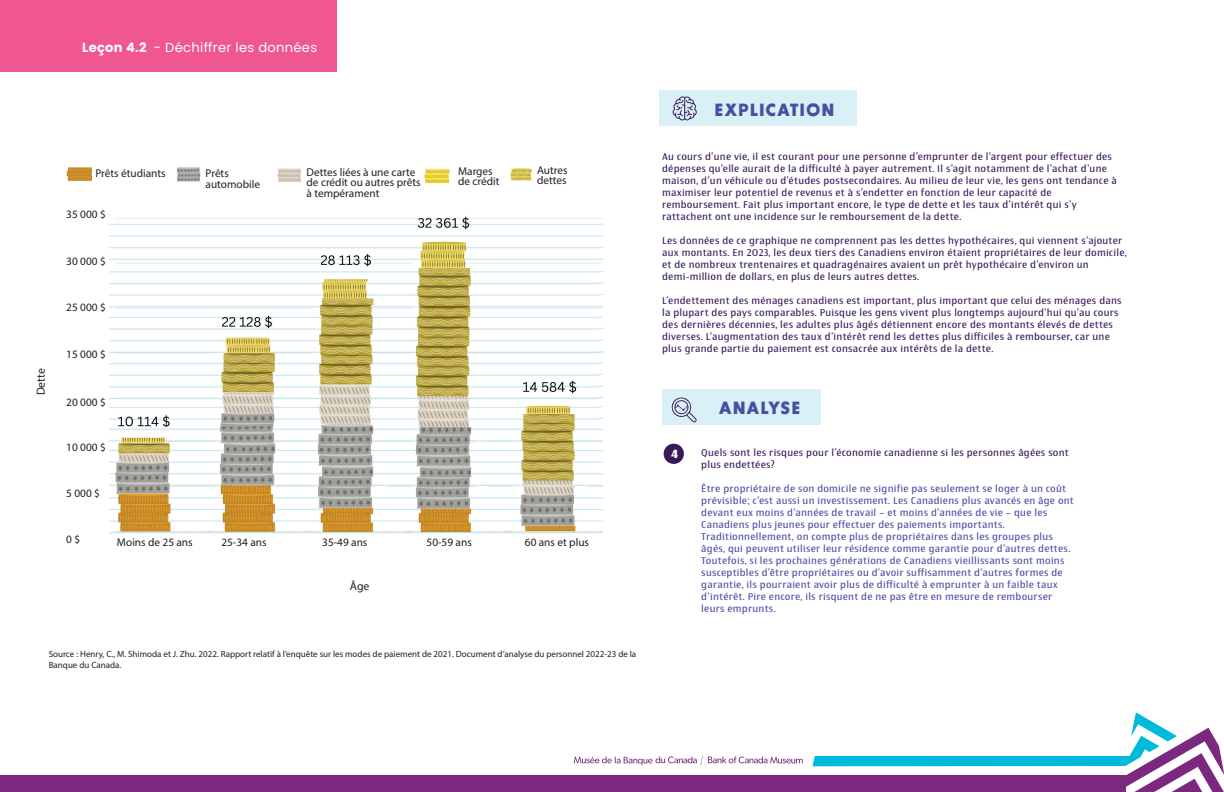
<style>
.page{position:relative;width:1224px;height:792px;background:#fff}
.page>*{position:absolute;margin:0;border:0;box-sizing:border-box;transform-origin:0 0}
.t1{font:700 17.7px "BD Supper";letter-spacing:.05em;color:#474fa1}
.t2{font:13px "Poppins";letter-spacing:.025em;color:#fff}
.t3{font:700 12px "Newbery Sans Pro";color:#fff}
.t4{font:11.7px "Myriad Pro";color:#231f20}
.t5{font:11.3px/10.4px "Myriad Pro";color:#231f20}
.t6{font:10px/12px "Newbery Sans Pro";letter-spacing:.025em;color:#381959}
.t7{font:10px/12px "Newbery Sans Pro";letter-spacing:.025em;color:#474fa1}
.t8{font:9px/10.8px "Myriad Pro";color:#231f20}
.s1{font-weight:700}
</style>
<div class="page">
<img style="left:66px;top:167px;width:605px;height:367px">
<div style="left:671px;top:390px;width:150px;height:35px;background:#d9f0f6"></div>
<img style="left:662px;top:390px;width:9px;height:35px">
<div style="left:659px;top:91px;width:198px;height:35px;background:#d9f0f6"></div>
<div style="left:0;top:776px;width:1125px;height:16px;background:#7c287f"></div>
<div style="left:92px;top:163px;width:79px;height:24px;background:#fff"></div>
<div style="left:202px;top:163px;width:72px;height:21px;background:#fff"></div>
<div style="left:303px;top:167px;width:121px;height:29px;background:#fff"></div>
<div style="left:454px;top:163px;width:46px;height:33px;background:#fff"></div>
<div style="left:532px;top:167px;width:71px;height:25px;background:#fff"></div>
<div style="left:60px;top:209px;width:49px;height:340px;background:#fff"></div>
<div style="left:0;top:0;width:337px;height:72px;background:#f05790"></div>
<svg style="left:673px;top:96px;width:24px;height:25px"></svg>
<div style="left:664px;top:444px;width:20px;height:20px;background:#381959;border-radius:50%"></div>
<svg style="left:671px;top:397px;width:26px;height:26px"></svg>
<svg style="left:574px;top:756px;width:229px;height:9px"></svg>
<svg style="left:812px;top:712px;width:412px;height:80px"></svg>
<h2 class="t2" style="left:82px;top:38px;width:237px"><span class="s1">Leçon 4.2</span> - Déchiffrer les données</h2>
<p class="t4" style="left:34px;top:395px;width:29px;rotate:-90deg">Dette</p>
<p class="t5" style="left:95px;top:168px;width:72px">Prêts étudiants</p>
<p class="t5" style="left:206px;top:168px;width:56px">Prêts automobile</p>
<p class="t5" style="left:307px;top:167px;width:116px">Dettes liées à une carte de crédit ou autres prêts à tempérament</p>
<p class="t5" style="left:458px;top:166px;width:43px">Marges de crédit</p>
<p class="t5" style="left:537px;top:165px;width:32px">Autres dettes</p>
<p class="t5" style="left:66px;top:209px;width:41px">35 000 $</p>
<p class="t5" style="left:66px;top:256px;width:41px">30 000 $</p>
<p class="t5" style="left:66px;top:302px;width:41px">25 000 $</p>
<p class="t5" style="left:66px;top:349px;width:41px">15 000 $</p>
<p class="t5" style="left:66px;top:397px;width:41px">20 000 $</p>
<p class="t5" style="left:66px;top:442px;width:41px">10 000 $</p>
<p class="t5" style="left:66px;top:488px;width:35px">5 000 $</p>
<p class="t5" style="left:66px;top:534px;width:15px">0 $</p>
<p class="t5" style="left:117px;top:537px;width:77px">Moins de 25 ans</p>
<p class="t5" style="left:221px;top:537px;width:47px">25-34 ans</p>
<p class="t5" style="left:322px;top:537px;width:47px">35-49 ans</p>
<p class="t5" style="left:427px;top:537px;width:47px">50-59 ans</p>
<p class="t5" style="left:525px;top:537px;width:66px">60 ans et plus</p>
<p class="t4" style="left:350px;top:579px;width:21px">Âge</p>
<p class="t8" style="left:49px;top:649px;width:589px">Source : Henry, C., M. Shimoda et J. Zhu. 2022. Rapport relatif à l’enquête sur les modes de paiement de 2021. Document d’analyse du personnel 2022-23 de la<br>Banque du Canada.</p>
<h1 class="t1" style="left:715px;top:105px;width:121px">EXPLICATION</h1>
<p class="t6" style="left:662px;top:151px;width:456px">Au cours d’une vie, il est courant pour une personne d’emprunter de l’argent pour effectuer des dépenses qu’elle aurait de la difficulté à payer autrement. Il s’agit notamment de l’achat d’une maison, d’un véhicule ou d’études postsecondaires. Au milieu de leur vie, les gens ont tendance à maximiser leur potentiel de revenus et à s’endetter en fonction de leur capacité de remboursement. Fait plus important encore, le type de dette et les taux d’intérêt qui s’y rattachent ont une incidence sur le remboursement de la dette.</p>
<p class="t6" style="left:662px;top:235px;width:466px">Les données de ce graphique ne comprennent pas les dettes hypothécaires, qui viennent s’ajouter aux montants. En 2023, les deux tiers des Canadiens environ étaient propriétaires de leur domicile, et de nombreux trentenaires et quadragénaires avaient un prêt hypothécaire d’environ un demi-million de dollars, en plus de leurs autres dettes.</p>
<p class="t6" style="left:662px;top:295px;width:461px">L’endettement des ménages canadiens est important, plus important que celui des ménages dans la plupart des pays comparables. Puisque les gens vivent plus longtemps aujourd’hui qu’au cours des dernières décennies, les adultes plus âgés détiennent encore des montants élevés de dettes diverses. L’augmentation des taux d’intérêt rend les dettes plus difficiles à rembourser, car une plus grande partie du paiement est consacrée aux intérêts de la dette.</p>
<p class="t3" style="left:671px;top:449px;width:9px">4</p>
<h1 class="t1" style="left:719px;top:403px;width:83px">ANALYSE</h1>
<p class="t6" style="left:701px;top:447px;width:369px">Quels sont les risques pour l’économie canadienne si les personnes âgées sont plus endettées?</p>
<p class="t7" style="left:701px;top:483px;width:374px">Être propriétaire de son domicile ne signifie pas seulement se loger à un coût prévisible; c’est aussi un investissement. Les Canadiens plus avancés en âge ont devant eux moins d’années de travail – et moins d’années de vie – que les Canadiens plus jeunes pour effectuer des paiements importants.<br>Traditionnellement, on compte plus de propriétaires dans les groupes plus âgés, qui peuvent utiliser leur résidence comme garantie pour d’autres dettes.<br>Toutefois, si les prochaines générations de Canadiens vieillissants sont moins susceptibles d’être propriétaires ou d’avoir suffisamment d’autres formes de garantie, ils pourraient avoir plus de difficulté à emprunter à un faible taux d’intérêt. Pire encore, ils risquent de ne pas être en mesure de rembourser leurs emprunts.</p>
</div>
